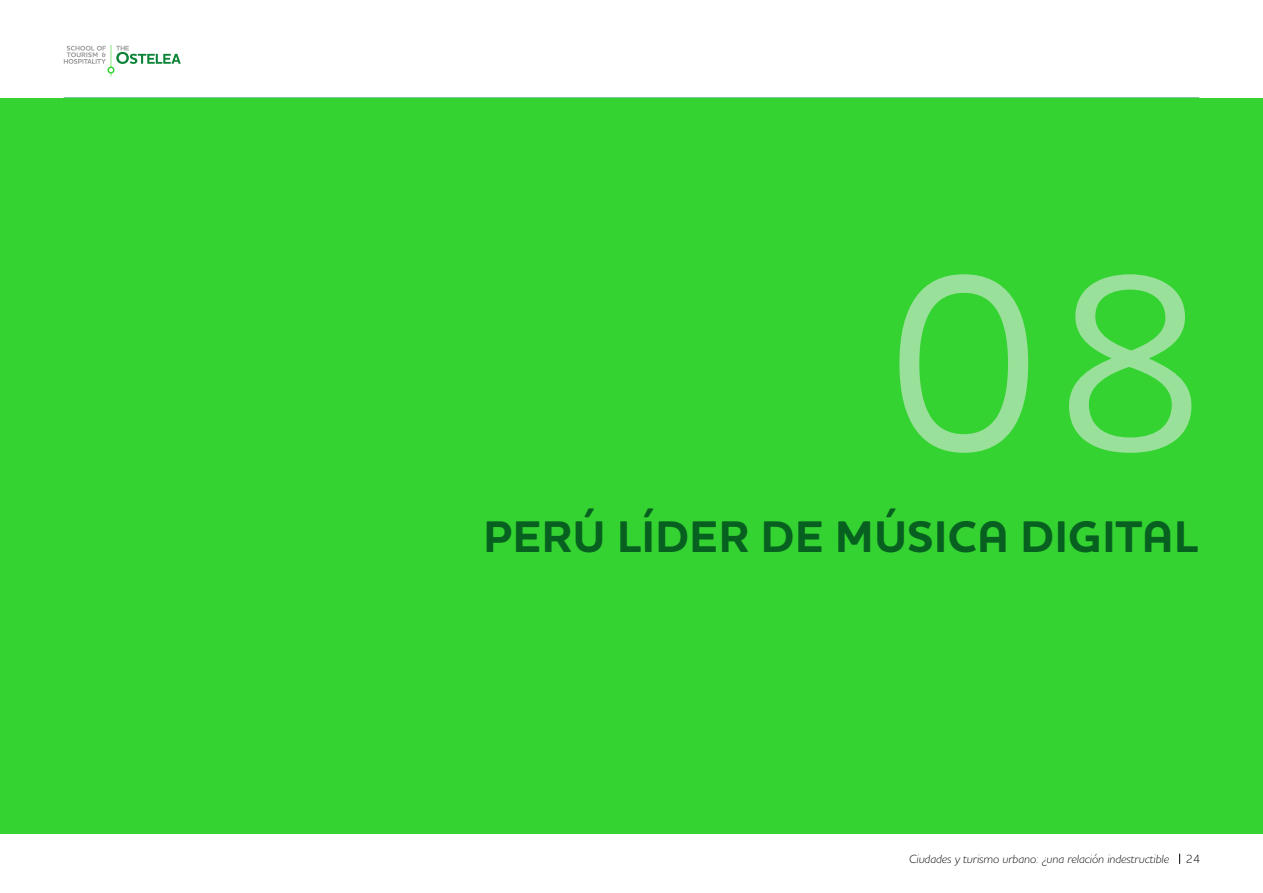
<style>
.page{position:relative;width:1263px;height:893px;background:#fff}
.page>*{position:absolute;margin:0;border:0;box-sizing:border-box;transform-origin:0 0}
.t1{font:500 255px "Houschka Pro";color:#99e19a}
.t2{font:700 45px "Houschka Pro";letter-spacing:.015em;color:#07601f}
.t3{font:italic 300 12px "Houschka Pro";color:#000}
.t4{font:300 12px "Houschka Pro";color:#000}
</style>
<div class="page">
<svg style="left:64px;top:45px;width:117px;height:32px"></svg>
<div style="left:0;top:98px;width:1263px;height:735px;background:#35d331"></div>
<h1 class="t1" style="left:887px;top:201px;width:321px">08</h1>
<h2 class="t2" style="left:484px;top:508px;width:717px">PERÚ LÍDER DE MÚSICA DIGITAL</h2>
<p class="t3" style="left:909px;top:851px;width:262px">Ciudades y turismo urbano: ¿una relación indestructible</p>
<p class="t4" style="left:1186px;top:851px;width:16px">24</p>
</div>
